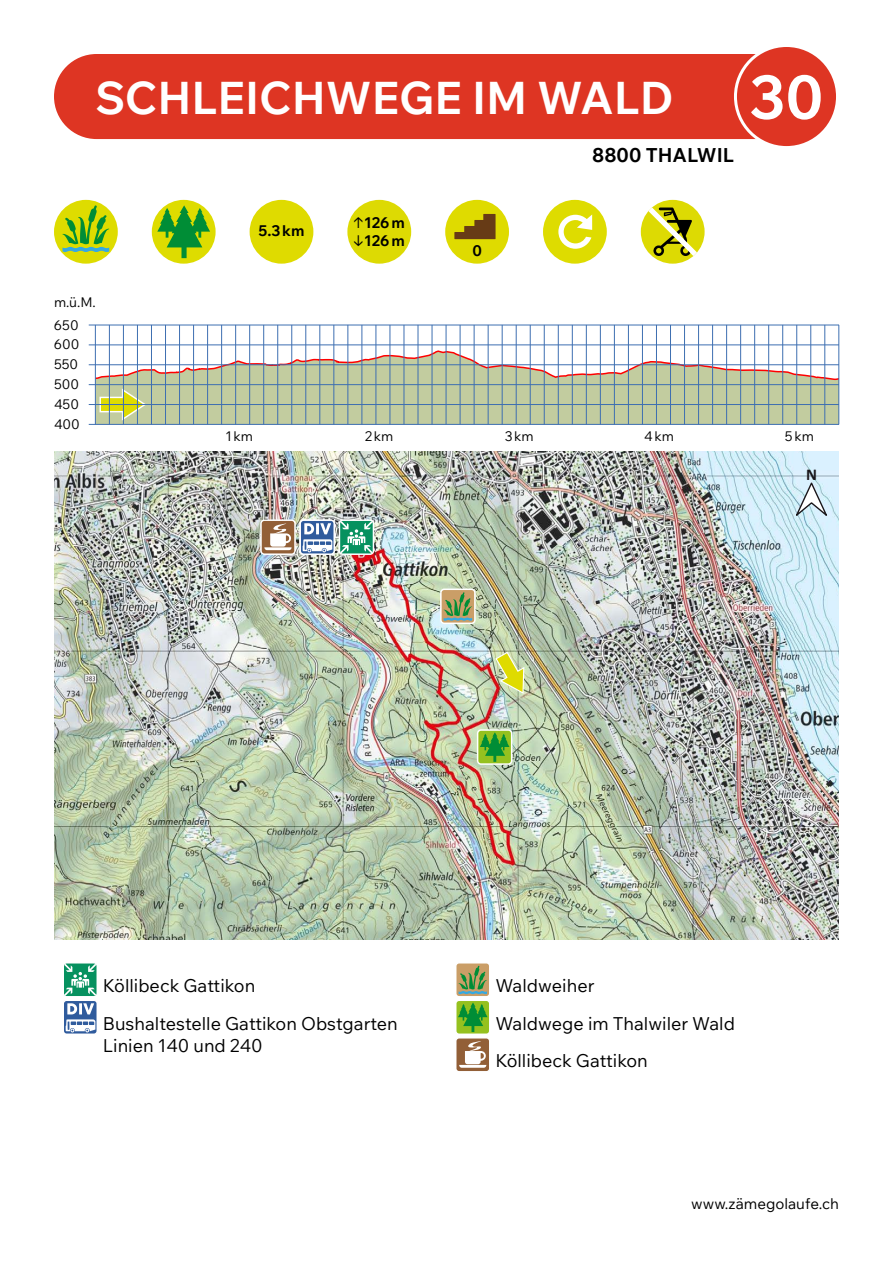
<style>
.page{position:relative;width:893px;height:1263px;background:#fff}
.page>*{position:absolute;margin:0;border:0;box-sizing:border-box;transform-origin:0 0}
.t1{font:60px "Wix Madefor Text";color:#fff}
.t2{font:45px "Wix Madefor Text";color:#fff}
.t3{font:19.5px "Wix Madefor Text";color:#000}
.t4{font:18px/37.5px "Wix Madefor Text";color:#000}
.t5{font:700 16.65px "Calibri";color:#1a171b}
.t6{font:15px/18px "Wix Madefor Text";color:#000}
.t7{font:13.5px "Wix Madefor Text";color:#000}
</style>
<div class="page">
<svg style="left:96px;top:381px;width:743px;height:43px;background:#bec99f"></svg>
<svg style="left:94px;top:350px;width:745px;height:31px"></svg>
<img style="left:54px;top:451px;width:785px;height:488px">
<div style="left:250px;top:200px;width:63px;height:64px;background:#dfdb00;border-radius:50%"></div>
<div style="left:445px;top:200px;width:64px;height:64px;background:#dfdb00;border-radius:50%"></div>
<svg style="left:454px;top:214px;width:42px;height:25px"></svg>
<div style="left:347px;top:200px;width:64px;height:64px;background:#ddda03;border-radius:50%"></div>
<svg style="left:99px;top:387px;width:48px;height:35px;background:#d0d578"></svg>
<hr style="left:89px;top:424px;width:750px;height:1px;background:#3e6fb1">
<hr style="left:95px;top:325px;width:1px;height:99px;background:#3e6fb1">
<hr style="left:89px;top:345px;width:750px;height:1px;background:#3e6fb1">
<hr style="left:89px;top:364px;width:750px;height:1px;background:#3e6fb1">
<hr style="left:89px;top:325px;width:750px;height:1px;background:#3e6fb1">
<hr style="left:89px;top:384px;width:750px;height:1px;background:#3e6fb1">
<hr style="left:89px;top:404px;width:750px;height:1px;background:#3e6fb1">
<hr style="left:839px;top:325px;width:1px;height:99px;background:#3e6fb1">
<hr style="left:796px;top:325px;width:1px;height:99px;background:#3e6fb1">
<hr style="left:810px;top:325px;width:1px;height:99px;background:#3e6fb1">
<hr style="left:109px;top:325px;width:1px;height:99px;background:#3e6fb1">
<hr style="left:249px;top:325px;width:1px;height:99px;background:#3e6fb1">
<hr style="left:390px;top:325px;width:1px;height:99px;background:#3e6fb1">
<hr style="left:544px;top:325px;width:1px;height:99px;background:#3e6fb1">
<hr style="left:530px;top:325px;width:1px;height:99px;background:#3e6fb1">
<hr style="left:123px;top:325px;width:1px;height:99px;background:#3e6fb1">
<hr style="left:263px;top:325px;width:1px;height:99px;background:#3e6fb1">
<hr style="left:404px;top:325px;width:1px;height:99px;background:#3e6fb1">
<hr style="left:572px;top:325px;width:1px;height:99px;background:#3e6fb1">
<hr style="left:558px;top:325px;width:1px;height:99px;background:#3e6fb1">
<hr style="left:137px;top:325px;width:1px;height:99px;background:#3e6fb1">
<hr style="left:277px;top:325px;width:1px;height:99px;background:#3e6fb1">
<hr style="left:418px;top:325px;width:1px;height:99px;background:#3e6fb1">
<hr style="left:600px;top:325px;width:1px;height:99px;background:#3e6fb1">
<hr style="left:586px;top:325px;width:1px;height:99px;background:#3e6fb1">
<hr style="left:165px;top:325px;width:1px;height:99px;background:#3e6fb1">
<hr style="left:306px;top:325px;width:1px;height:99px;background:#3e6fb1">
<hr style="left:446px;top:325px;width:1px;height:99px;background:#3e6fb1">
<hr style="left:698px;top:325px;width:1px;height:99px;background:#3e6fb1">
<hr style="left:670px;top:325px;width:1px;height:99px;background:#3e6fb1">
<hr style="left:179px;top:325px;width:1px;height:99px;background:#3e6fb1">
<hr style="left:320px;top:325px;width:1px;height:99px;background:#3e6fb1">
<hr style="left:460px;top:325px;width:1px;height:99px;background:#3e6fb1">
<hr style="left:656px;top:325px;width:1px;height:99px;background:#3e6fb1">
<hr style="left:740px;top:325px;width:1px;height:99px;background:#3e6fb1">
<hr style="left:754px;top:325px;width:1px;height:99px;background:#3e6fb1">
<hr style="left:768px;top:325px;width:1px;height:99px;background:#3e6fb1">
<hr style="left:782px;top:325px;width:1px;height:99px;background:#3e6fb1">
<hr style="left:824px;top:325px;width:1px;height:99px;background:#3e6fb1">
<hr style="left:628px;top:325px;width:1px;height:99px;background:#3e6fb1">
<hr style="left:193px;top:325px;width:1px;height:99px;background:#3e6fb1">
<hr style="left:334px;top:325px;width:1px;height:99px;background:#3e6fb1">
<hr style="left:474px;top:325px;width:1px;height:99px;background:#3e6fb1">
<hr style="left:712px;top:325px;width:1px;height:99px;background:#3e6fb1">
<hr style="left:726px;top:325px;width:1px;height:99px;background:#3e6fb1">
<hr style="left:684px;top:325px;width:1px;height:99px;background:#3e6fb1">
<hr style="left:207px;top:325px;width:1px;height:99px;background:#3e6fb1">
<hr style="left:348px;top:325px;width:1px;height:99px;background:#3e6fb1">
<hr style="left:488px;top:325px;width:1px;height:99px;background:#3e6fb1">
<hr style="left:221px;top:325px;width:1px;height:99px;background:#3e6fb1">
<hr style="left:362px;top:325px;width:1px;height:99px;background:#3e6fb1">
<hr style="left:502px;top:325px;width:1px;height:99px;background:#3e6fb1">
<hr style="left:235px;top:325px;width:1px;height:99px;background:#3e6fb1">
<hr style="left:376px;top:325px;width:1px;height:99px;background:#3e6fb1">
<hr style="left:516px;top:325px;width:1px;height:99px;background:#3e6fb1">
<hr style="left:151px;top:325px;width:1px;height:99px;background:#3e6fb1">
<hr style="left:291px;top:325px;width:1px;height:99px;background:#3e6fb1">
<hr style="left:432px;top:325px;width:1px;height:99px;background:#3e6fb1">
<hr style="left:642px;top:325px;width:1px;height:99px;background:#3e6fb1">
<hr style="left:614px;top:325px;width:1px;height:99px;background:#3e6fb1">
<div style="left:54px;top:54px;width:782px;height:85px;background:#de3523;border-radius:43px"></div>
<div style="left:735px;top:45px;width:102px;height:103px;background:#de3523;border-radius:50%"></div>
<div style="left:734px;top:44px;width:105px;height:105px;border:3px solid #fff;border-radius:50%"></div>
<div style="left:641px;top:200px;width:64px;height:64px;background:#ddda03;border-radius:50%"></div>
<svg style="left:648px;top:207px;width:49px;height:49px"></svg>
<div style="left:543px;top:200px;width:64px;height:64px;background:#dedc00;border-radius:50%"></div>
<svg style="left:558px;top:214px;width:34px;height:35px"></svg>
<svg style="left:793px;top:480px;width:35px;height:40px"></svg>
<svg style="left:495px;top:651px;width:30px;height:44px"></svg>
<div style="left:63px;top:962px;width:35px;height:35px;border:2px solid #fff;border-radius:3px"></div>
<svg style="left:64px;top:964px;width:32px;height:32px"></svg>
<div style="left:339px;top:519px;width:35px;height:36px;border:2px solid #fff;border-radius:3px"></div>
<svg style="left:340px;top:521px;width:33px;height:32px"></svg>
<div style="left:456px;top:1038px;width:34px;height:34px;background:#925f37;border-radius:3px"></div>
<div style="left:455px;top:1037px;width:35px;height:35px;border:2px solid #fff;border-radius:3px"></div>
<svg style="left:459px;top:1041px;width:27px;height:27px"></svg>
<svg style="left:261px;top:520px;width:34px;height:34px"></svg>
<div style="left:260px;top:519px;width:36px;height:36px;border:2px solid #fff;border-radius:3px"></div>
<svg style="left:264px;top:523px;width:28px;height:27px"></svg>
<div style="left:441px;top:589px;width:34px;height:34px;background:#ca9e67;border-radius:3px"></div>
<div style="left:440px;top:588px;width:36px;height:36px;border:2px solid #fff;border-radius:3px"></div>
<svg style="left:444px;top:592px;width:28px;height:29px"></svg>
<div style="left:456px;top:963px;width:34px;height:34px;background:#ca9e67;border-radius:3px"></div>
<div style="left:455px;top:962px;width:35px;height:35px;border:2px solid #fff;border-radius:3px"></div>
<svg style="left:458px;top:966px;width:29px;height:28px"></svg>
<div style="left:63px;top:1000px;width:34px;height:34px;background:#2f5b9d;border-radius:3px"></div>
<div style="left:63px;top:999px;width:35px;height:36px;border:2px solid #fff;border-radius:3px"></div>
<svg style="left:66px;top:1003px;width:29px;height:29px"></svg>
<div style="left:300px;top:520px;width:34px;height:34px;background:#2f5b9d;border-radius:3px"></div>
<div style="left:299px;top:519px;width:36px;height:36px;border:2px solid #fff;border-radius:3px"></div>
<svg style="left:303px;top:523px;width:29px;height:29px"></svg>
<div style="left:54px;top:200px;width:64px;height:64px;background:#dedc00;border-radius:50%"></div>
<svg style="left:62px;top:205px;width:47px;height:47px"></svg>
<div style="left:455px;top:999px;width:35px;height:36px;border:2px solid #fff;border-radius:3px"></div>
<svg style="left:458px;top:1002px;width:30px;height:30px"></svg>
<div style="left:477px;top:729px;width:35px;height:36px;border:2px solid #fff;border-radius:3px"></div>
<svg style="left:480px;top:732px;width:29px;height:30px"></svg>
<div style="left:152px;top:200px;width:64px;height:64px;background:#dedc00;border-radius:50%"></div>
<svg style="left:157px;top:205px;width:53px;height:53px"></svg>
<h2 class="t2" style="left:95px;top:64px;width:580px">SCHLEICHWEGE IM WALD</h2>
<h1 class="t1" style="left:749px;top:52px;width:76px">30</h1>
<p class="t7" style="left:54px;top:292px;width:43px">m.ü.M.</p>
<p class="t7" style="left:54px;top:315px;width:26px">650</p>
<p class="t7" style="left:54px;top:334px;width:27px">600</p>
<p class="t7" style="left:54px;top:354px;width:26px">550</p>
<p class="t7" style="left:54px;top:374px;width:27px">500</p>
<p class="t7" style="left:54px;top:394px;width:27px">450</p>
<p class="t7" style="left:54px;top:414px;width:27px">400</p>
<p class="t6" style="left:258px;top:221px;width:48px">5.3km</p>
<p class="t6" style="left:353px;top:213px;width:53px">↑126 m ↓126 m</p>
<p class="t6" style="left:472px;top:241px;width:11px">0</p>
<p class="t3" style="left:592px;top:140px;width:143px">8800 THALWIL</p>
<p class="t7" style="left:225px;top:426px;width:29px">1km</p>
<p class="t7" style="left:365px;top:426px;width:30px">2km</p>
<p class="t7" style="left:505px;top:426px;width:30px">3km</p>
<p class="t7" style="left:644px;top:426px;width:31px">4km</p>
<p class="t7" style="left:785px;top:426px;width:30px">5km</p>
<p class="t5" style="left:806px;top:462px;width:12px">N</p>
<p class="t4" style="left:103px;top:966px;width:296px">Köllibeck Gattikon<br>Bushaltestelle Gattikon Obstgarten</p>
<p class="t4" style="left:103px;top:1026px;width:161px">Linien 140 und 240</p>
<p class="t4" style="left:495px;top:966px;width:241px">Waldweiher<br>Waldwege im Thalwiler Wald<br>Köllibeck Gattikon</p>
<p class="t6" style="left:691px;top:1194px;width:149px">www.zämegolaufe.ch</p>
</div>
